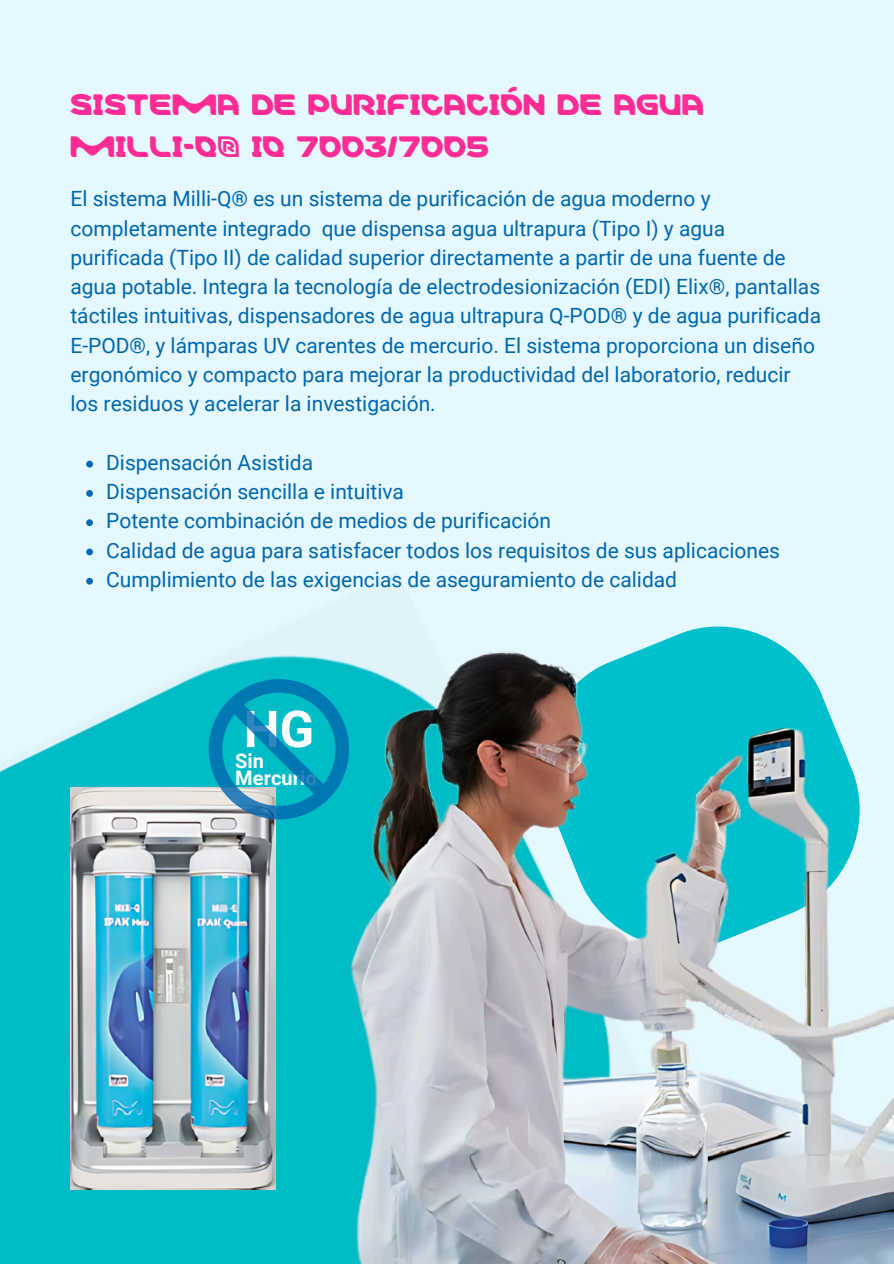
<style>
.page{position:relative;width:894px;height:1264px;background:#fff}
.page>*{position:absolute;margin:0;border:0;box-sizing:border-box;transform-origin:0 0}
.t1{font:700 50.85px "Roboto";color:#fff}
.t2{font:30px/41.7px "Merck";color:#fe2c94}
.t3{font:21px/29.2px "Roboto";color:#0068b0}
.t4{font:700 20.1px/17.2px "Roboto";color:#fff}
</style>
<div class="page">
<div style="left:0;top:0;width:893px;height:1263px;background:#e5f7ff"></div>
<img style="left:0;top:577px;width:339px;height:686px">
<img style="left:70px;top:787px;width:205px;height:402px">
<svg style="left:86px;top:461px;width:7px;height:6px"></svg>
<svg style="left:86px;top:490px;width:7px;height:7px"></svg>
<svg style="left:86px;top:519px;width:7px;height:7px"></svg>
<svg style="left:86px;top:548px;width:7px;height:7px"></svg>
<svg style="left:86px;top:578px;width:7px;height:6px"></svg>
<svg style="left:209px;top:679px;width:130px;height:140px;background:#11a5c0"></svg>
<img style="left:339px;top:626px;width:554px;height:637px">
<p class="t2" style="left:70px;top:84px;width:635px">SISTEMA DE PURIFICACIÓN DE AGUA<br>MILLI-Q® IQ 7003/7005</p>
<p class="t3" style="left:70px;top:185px;width:751px">El sistema Milli-Q® es un sistema de purificación de agua moderno y completamente integrado que dispensa agua ultrapura (Tipo I) y agua purificada (Tipo II) de calidad superior directamente a partir de una fuente de agua potable. Integra la tecnología de electrodesionización (EDI) Elix®, pantallas táctiles intuitivas, dispensadores de agua ultrapura Q-POD® y de agua purificada E-POD®, y lámparas UV carentes de mercurio. El sistema proporciona un diseño ergonómico y compacto para mejorar la productividad del laboratorio, reducir los residuos y acelerar la investigación.</p>
<p class="t3" style="left:106px;top:448px;width:208px">Dispensación Asistida</p>
<p class="t3" style="left:106px;top:477px;width:299px">Dispensación sencilla e intuitiva</p>
<p class="t3" style="left:106px;top:506px;width:446px">Potente combinación de medios de purificación</p>
<p class="t3" style="left:106px;top:536px;width:675px">Calidad de agua para satisfacer todos los requisitos de sus aplicaciones</p>
<p class="t3" style="left:106px;top:565px;width:572px">Cumplimiento de las exigencias de aseguramiento de calidad</p>
<p class="t1" style="left:243px;top:700px;width:72px">HG</p>
<h1 class="t4" style="left:235px;top:752px;width:83px">Sin<br>Mercurio</h1>
</div>
